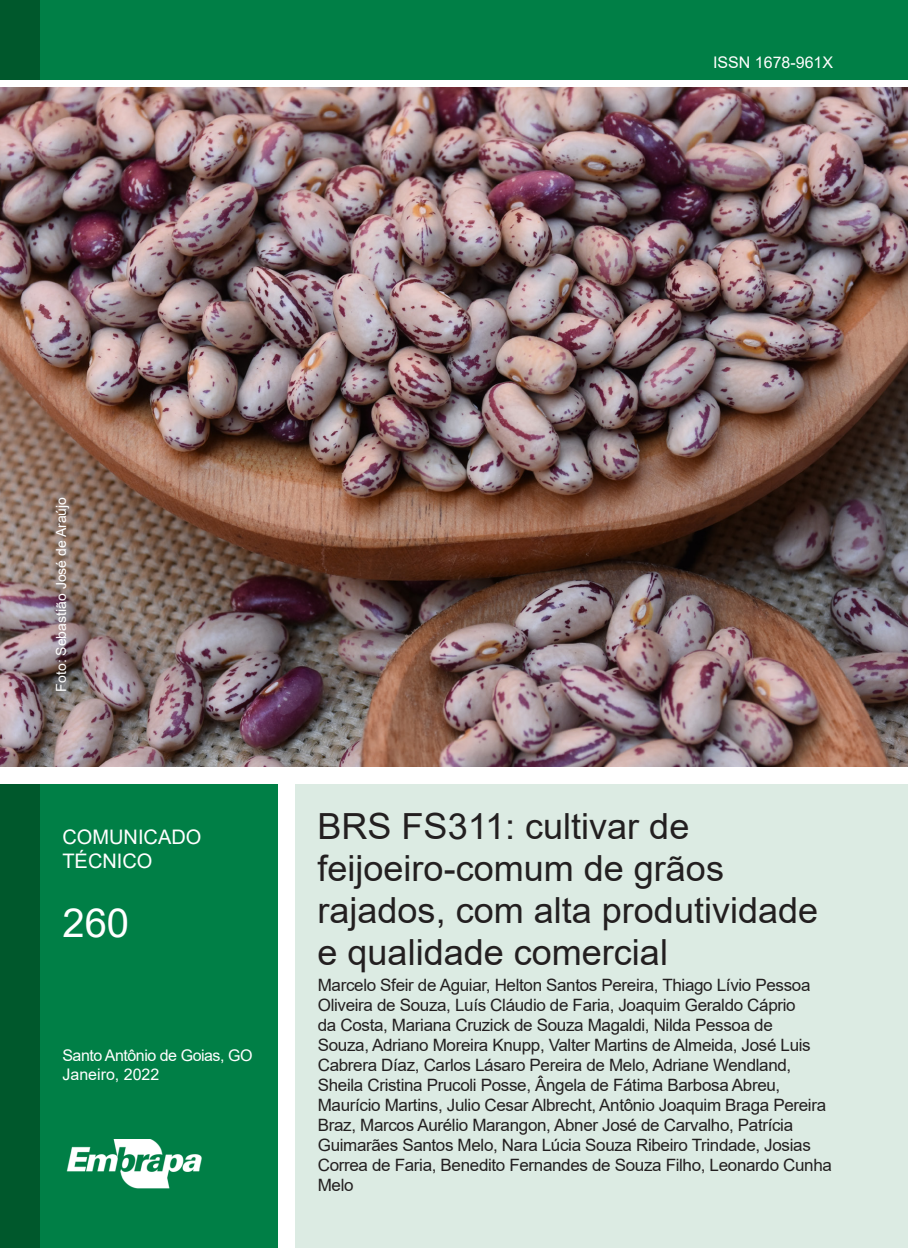
<style>
.page{position:relative;width:908px;height:1248px;background:#fff}
.page>*{position:absolute;margin:0;border:0;box-sizing:border-box;transform-origin:0 0}
.NUMERO_PUBLICACAO{font:40px "Arial";color:#fff}
.t1{font:36px/42px "Arial";color:#231f20}
.COMUNICADO_TECNICO{font:20px/24px "Arial";color:#fff}
.t2{font:17px/20px "Arial";letter-spacing:-.02em;color:#231f20}
.CIDADE_-_MES_-_ESTAD{font:16px "Arial";letter-spacing:-.03em;color:#fff}
.NUMERO_ISSN{font:16px "Arial";color:#fff}
.CIDADE_-_MES_-_ESTAD-2{font:16px "Arial";color:#fff}
.CREDITO_FOTO{font:14px "Arial";color:#fff}
</style>
<div class="page">
<div style="left:0;top:784px;width:277px;height:463px;background:#007f46"></div>
<div style="left:295px;top:784px;width:612px;height:463px;background:#dcebe3"></div>
<div style="left:0;top:784px;width:40px;height:463px;background:#00582c"></div>
<div style="left:0;top:0;width:907px;height:79px;background:#007f46"></div>
<img style="left:66px;top:1139px;width:136px;height:50px">
<div style="left:0;top:0;width:40px;height:79px;background:#00582c"></div>
<img style="left:0;top:88px;width:907px;height:678px">
<p class="NUMERO_ISSN" style="left:712px;top:51px;width:122px">ISSN 1678-961X</p>
<p class="CREDITO_FOTO" style="left:51px;top:691px;width:196px;rotate:-90deg">Foto: Sebastião José de Araújo</p>
<p class="COMUNICADO_TECNICO" style="left:62px;top:825px;width:140px">COMUNICADO<br>TÉCNICO</p>
<p class="NUMERO_PUBLICACAO" style="left:62px;top:895px;width:68px">260</p>
<p class="CIDADE_-_MES_-_ESTAD" style="left:62px;top:1043px;width:191px">Santo Antônio de Goias, GO</p>
<p class="CIDADE_-_MES_-_ESTAD-2" style="left:62px;top:1062px;width:98px">Janeiro, 2022</p>
<p class="t1" style="left:317px;top:805px;width:502px">BRS FS311: cultivar de feijoeiro-comum de grãos rajados, com alta produtividade e qualidade comercial</p>
<p class="t2" style="left:317px;top:974px;width:515px">Marcelo Sfeir de Aguiar, Helton Santos Pereira, Thiago Lívio Pessoa Oliveira de Souza, Luís Cláudio de Faria, Joaquim Geraldo Cáprio<br>da Costa, Mariana Cruzick de Souza Magaldi, Nilda Pessoa de<br>Souza, Adriano Moreira Knupp, Valter Martins de Almeida, José Luis Cabrera Díaz, Carlos Lásaro Pereira de Melo, Adriane Wendland, Sheila Cristina Prucoli Posse, Ângela de Fátima Barbosa Abreu, Maurício Martins, Julio Cesar Albrecht, Antônio Joaquim Braga Pereira Braz, Marcos Aurélio Marangon, Abner José de Carvalho, Patrícia Guimarães Santos Melo, Nara Lúcia Souza Ribeiro Trindade, Josias Correa de Faria, Benedito Fernandes de Souza Filho, Leonardo Cunha Melo</p>
</div>
